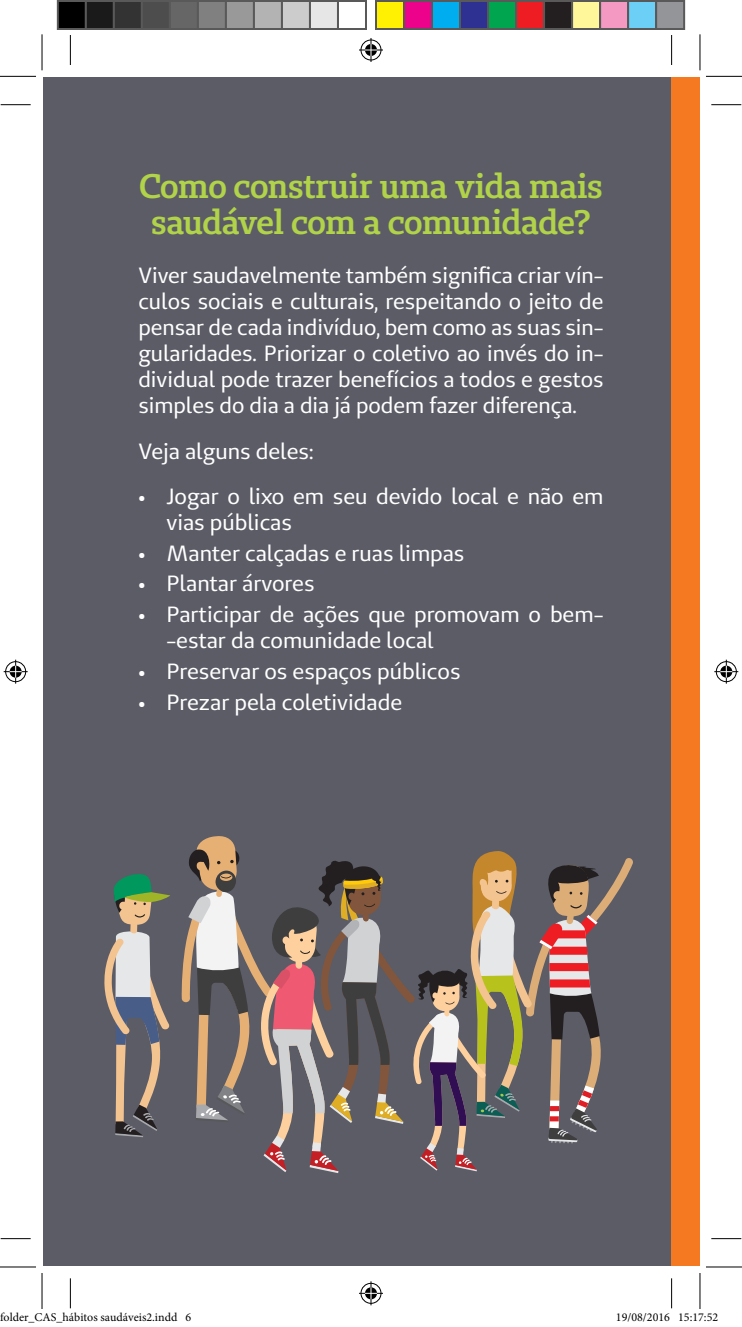
<style>
.page{position:relative;width:742px;height:1327px;background:#fff}
.page>*{position:absolute;margin:0;border:0;box-sizing:border-box;transform-origin:0 0}
.t1{font:600 34px/36px "Unimed Slab";letter-spacing:-.02em;color:#b1d349;text-align:center}
.t2{font:22px/26px "Unimed Sans";color:#fff}
.t3{font:12px "Minion Pro";color:#000}
</style>
<div class="page">
<div style="left:43px;top:77px;width:628px;height:1189px;background:#5b5c66"></div>
<div style="left:671px;top:77px;width:29px;height:1189px;background:#f47921"></div>
<svg style="left:104px;top:874px;width:66px;height:263px"></svg>
<svg style="left:181px;top:836px;width:452px;height:337px"></svg>
<hr style="left:1px;top:104px;width:30px;height:1px;background:#000">
<hr style="left:711px;top:104px;width:30px;height:1px;background:#000">
<hr style="left:1px;top:1238px;width:30px;height:1px;background:#000">
<hr style="left:711px;top:1238px;width:30px;height:1px;background:#000">
<hr style="left:70px;top:35px;width:1px;height:30px;background:#000">
<hr style="left:70px;top:1278px;width:1px;height:30px;background:#000">
<hr style="left:671px;top:35px;width:1px;height:30px;background:#000">
<hr style="left:671px;top:1278px;width:1px;height:30px;background:#000">
<hr style="left:0;top:76px;width:36px;height:1px;background:#000">
<hr style="left:706px;top:76px;width:36px;height:1px;background:#000">
<hr style="left:0;top:1267px;width:36px;height:1px;background:#000">
<hr style="left:706px;top:1267px;width:36px;height:1px;background:#000">
<hr style="left:42px;top:34px;width:1px;height:36px;background:#000">
<hr style="left:42px;top:1273px;width:1px;height:36px;background:#000">
<hr style="left:699px;top:34px;width:1px;height:36px;background:#000">
<hr style="left:699px;top:1273px;width:1px;height:36px;background:#000">
<svg style="left:359px;top:38px;width:24px;height:24px"></svg>
<svg style="left:359px;top:1281px;width:24px;height:24px"></svg>
<svg style="left:4px;top:660px;width:24px;height:24px"></svg>
<svg style="left:714px;top:660px;width:24px;height:24px"></svg>
<div style="left:58px;top:1px;width:28px;height:28px;background:#000"></div>
<div style="left:57px;top:0;width:30px;height:30px;border:2px solid #595959"></div>
<div style="left:86px;top:1px;width:28px;height:28px;background:#1a1a1a"></div>
<div style="left:85px;top:0;width:30px;height:30px;border:2px solid #595959"></div>
<div style="left:114px;top:1px;width:28px;height:28px;background:#333"></div>
<div style="left:113px;top:0;width:30px;height:30px;border:2px solid #595959"></div>
<div style="left:142px;top:1px;width:28px;height:28px;background:#4d4d4d"></div>
<div style="left:141px;top:0;width:30px;height:30px;border:2px solid #595959"></div>
<div style="left:170px;top:1px;width:28px;height:28px;background:#666"></div>
<div style="left:169px;top:0;width:30px;height:30px;border:2px solid #595959"></div>
<div style="left:198px;top:1px;width:28px;height:28px;background:#808080"></div>
<div style="left:197px;top:0;width:30px;height:30px;border:2px solid #595959"></div>
<div style="left:226px;top:1px;width:28px;height:28px;background:#999"></div>
<div style="left:225px;top:0;width:30px;height:30px;border:2px solid #595959"></div>
<div style="left:254px;top:1px;width:28px;height:28px;background:#b3b3b3"></div>
<div style="left:253px;top:0;width:30px;height:30px;border:2px solid #595959"></div>
<div style="left:282px;top:1px;width:28px;height:28px;background:#ccc"></div>
<div style="left:281px;top:0;width:30px;height:30px;border:2px solid #595959"></div>
<div style="left:310px;top:1px;width:28px;height:28px;background:#e6e6e6"></div>
<div style="left:309px;top:0;width:30px;height:30px;border:2px solid #595959"></div>
<div style="left:337px;top:0;width:30px;height:30px;border:2px solid #595959"></div>
<div style="left:376px;top:1px;width:28px;height:28px;background:#fff101"></div>
<div style="left:375px;top:0;width:30px;height:30px;border:2px solid #595959"></div>
<div style="left:404px;top:1px;width:28px;height:28px;background:#ed028c"></div>
<div style="left:403px;top:0;width:30px;height:30px;border:2px solid #595959"></div>
<div style="left:432px;top:1px;width:28px;height:28px;background:#00aeef"></div>
<div style="left:431px;top:0;width:30px;height:30px;border:2px solid #595959"></div>
<div style="left:460px;top:1px;width:28px;height:28px;background:#2e3092"></div>
<div style="left:459px;top:0;width:30px;height:30px;border:2px solid #595959"></div>
<div style="left:488px;top:1px;width:28px;height:28px;background:#00a54f"></div>
<div style="left:487px;top:0;width:30px;height:30px;border:2px solid #595959"></div>
<div style="left:516px;top:1px;width:28px;height:28px;background:#ee1d23"></div>
<div style="left:515px;top:0;width:30px;height:30px;border:2px solid #595959"></div>
<div style="left:544px;top:1px;width:28px;height:28px;background:#231f20"></div>
<div style="left:543px;top:0;width:30px;height:30px;border:2px solid #595959"></div>
<div style="left:572px;top:1px;width:28px;height:28px;background:#fff79a"></div>
<div style="left:571px;top:0;width:30px;height:30px;border:2px solid #595959"></div>
<div style="left:600px;top:1px;width:28px;height:28px;background:#f499c2"></div>
<div style="left:599px;top:0;width:30px;height:30px;border:2px solid #595959"></div>
<div style="left:628px;top:1px;width:28px;height:28px;background:#6bcff6"></div>
<div style="left:627px;top:0;width:30px;height:30px;border:2px solid #595959"></div>
<div style="left:656px;top:1px;width:28px;height:28px;background:#939598"></div>
<div style="left:655px;top:0;width:30px;height:30px;border:2px solid #595959"></div>
<h1 class="t1" style="left:139px;top:168px;width:465px">Como construir uma vida mais saudável com a comunidade?</h1>
<p class="t2" style="left:138px;top:262px;width:466px;text-align:justify">Viver saudavelmente também significa criar vín&shy;culos sociais e culturais, respeitando o jeito de pensar de cada indivíduo, bem como as suas sin&shy;gularidades. Priorizar o coletivo ao invés do in&shy;dividual pode trazer benefícios a todos e gestos simples do dia a dia já podem fazer diferença.</p>
<p class="t2" style="left:138px;top:438px;width:176px">Veja alguns deles:</p>
<p class="t2" style="left:166px;top:483px;width:438px;line-height:25.4px;text-indent:-28px">• Jogar o lixo em seu devido local e não em vias públicas</p>
<p class="t2" style="left:138px;top:539px;width:327px">• Manter calçadas e ruas limpas</p>
<p class="t2" style="left:138px;top:570px;width:178px">• Plantar árvores</p>
<p class="t2" style="left:166px;top:602px;width:438px;line-height:25.2px;text-indent:-28px">• Participar de ações que promovam o bem--estar da comunidade local</p>
<p class="t2" style="left:138px;top:658px;width:323px">• Preservar os espaços públicos</p>
<p class="t2" style="left:138px;top:689px;width:265px">• Prezar pela coletividade</p>
<p class="t3" style="left:0;top:1309px;width:193px">folder_CAS_hábitos saudáveis2.indd 6</p>
<p class="t3" style="left:616px;top:1309px;width:104px">19/08/2016 15:17:52</p>
</div>
